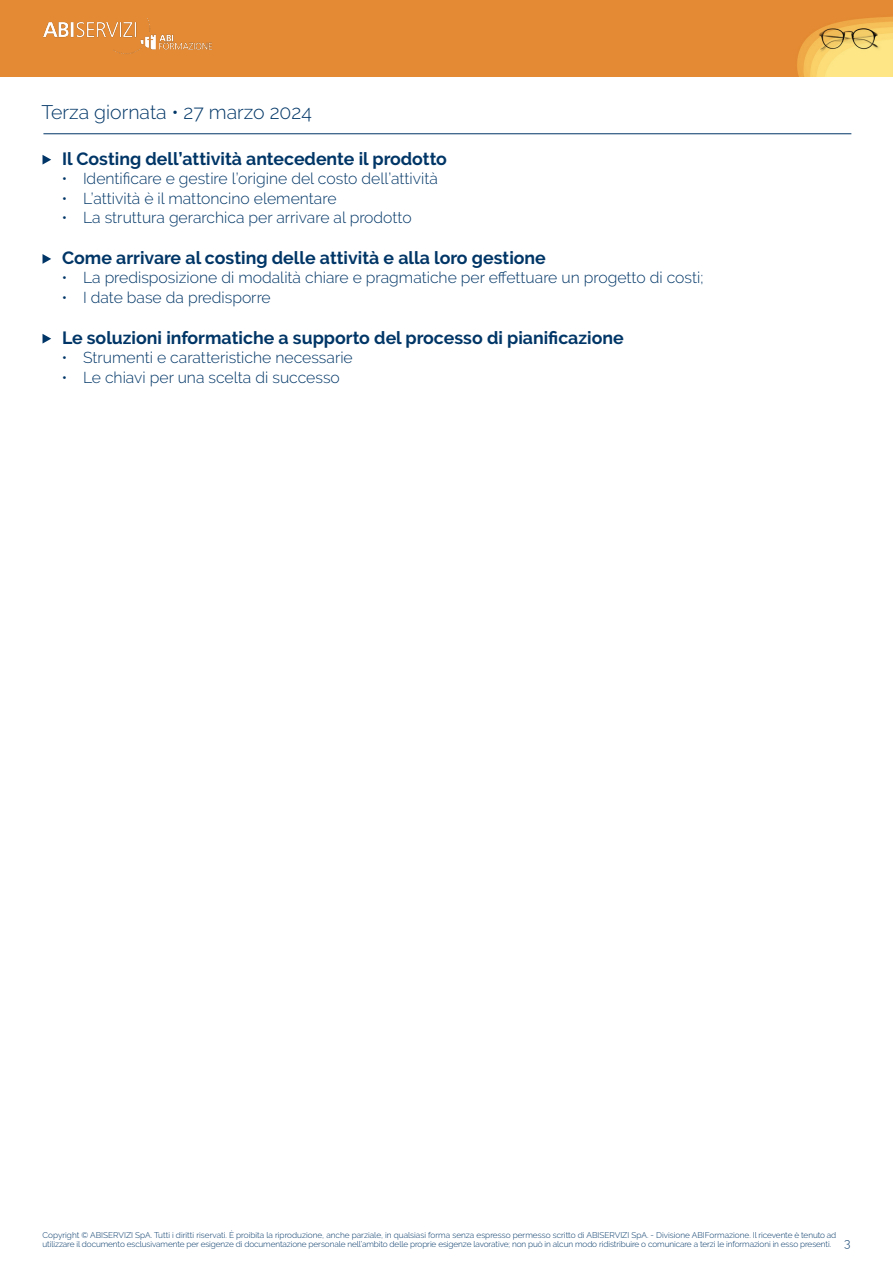
<style>
.page{position:relative;width:893px;height:1263px;background:#fff}
.page>*{position:absolute;margin:0;border:0;box-sizing:border-box;transform-origin:0 0}
.t1{font:300 19.5px "Raleway";color:#003667}
.t2{font:700 17.7px "Raleway";color:#003667}
.t3{font:300 15.75px "Raleway";color:#003667}
.t4{font:300 12px "Raleway";color:#003667}
.t5{font:300 8.25px/9px "Raleway";letter-spacing:-.01em;color:#003667}
</style>
<div class="page">
<img style="left:0;top:0;width:893px;height:77px">
<img style="left:43px;top:17px;width:169px;height:37px">
<hr style="left:43px;top:133px;width:808px;height:1px;background:#003667">
<svg style="left:43px;top:155px;width:8px;height:10px"></svg>
<svg style="left:43px;top:254px;width:8px;height:10px"></svg>
<svg style="left:43px;top:334px;width:8px;height:10px"></svg>
<p class="t1" style="left:42px;top:100px;width:272px">Terza giornata • 27 marzo 2024</p>
<p class="t2" style="left:62px;top:148px;width:386px">Il Costing dell’attività antecedente il prodotto</p>
<p class="t3" style="left:62px;top:169px;width:378px">• Identificare e gestire l’origine del costo dell’attività</p>
<p class="t3" style="left:62px;top:189px;width:276px">• L’attività è il mattoncino elementare</p>
<p class="t3" style="left:62px;top:208px;width:351px">• La struttura gerarchica per arrivare al prodotto</p>
<p class="t2" style="left:62px;top:247px;width:485px">Come arrivare al costing delle attività e alla loro gestione</p>
<p class="t3" style="left:62px;top:269px;width:643px">• La predisposizione di modalità chiare e pragmatiche per effettuare un progetto di costi;</p>
<p class="t3" style="left:62px;top:288px;width:211px">• I date base da predisporre</p>
<p class="t2" style="left:62px;top:327px;width:563px">Le soluzioni informatiche a supporto del processo di pianificazione</p>
<p class="t3" style="left:62px;top:348px;width:293px">• Strumenti e caratteristiche necessarie</p>
<p class="t3" style="left:62px;top:368px;width:280px">• Le chiavi per una scelta di successo</p>
<p class="t5" style="left:43px;top:1231px;width:795px">Copyright © ABISERVIZI SpA. Tutti i diritti riservati. È proibita la riproduzione, anche parziale, in qualsiasi forma senza espresso permesso scritto di ABISERVIZI SpA. - Divisione ABIFormazione. Il ricevente è tenuto ad utilizzare il documento esclusivamente per esigenze di documentazione personale nell’ambito delle proprie esigenze lavorative; non può in alcun modo ridistribuire o comunicare a terzi le informazioni in esso presenti.</p>
<h3 class="t4" style="left:844px;top:1236px;width:8px">3</h3>
</div>
